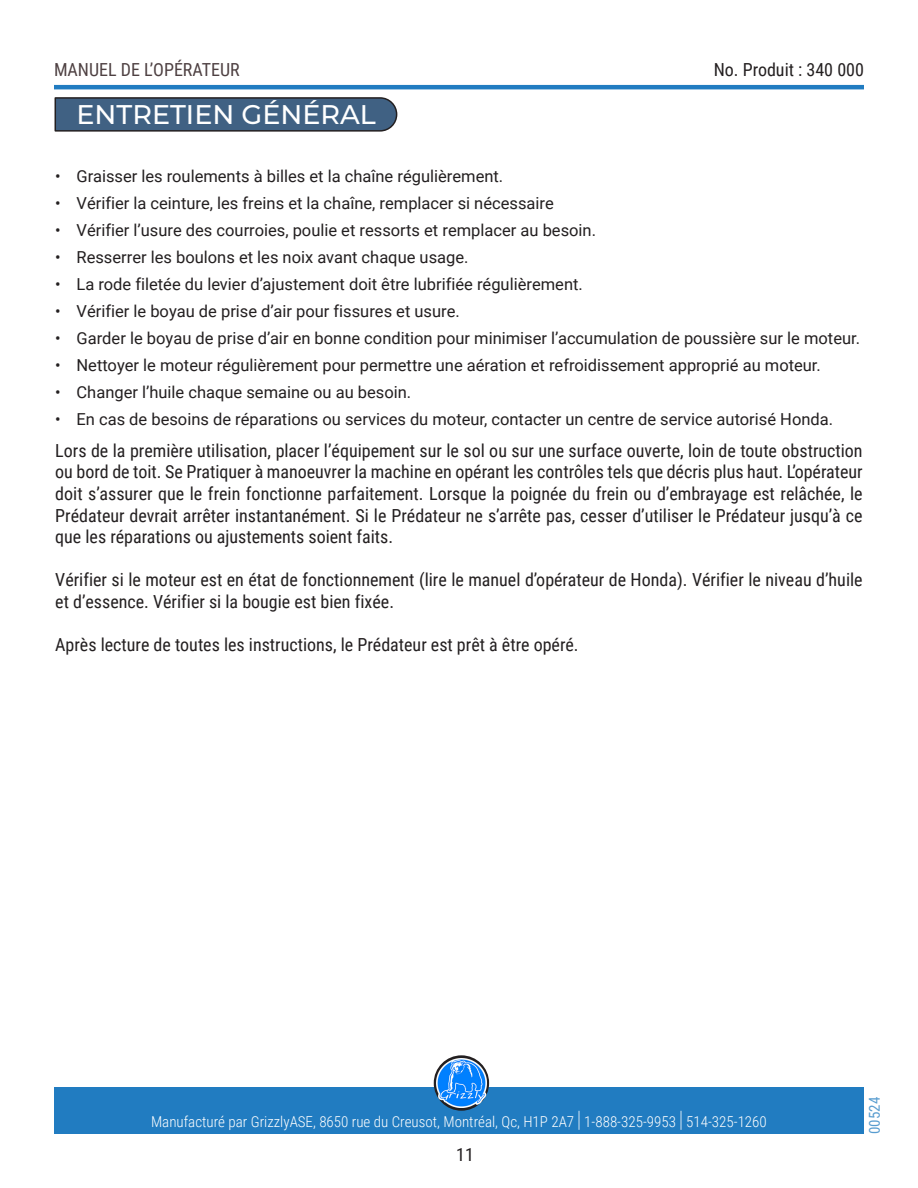
<style>
.page{position:relative;width:918px;height:1188px;background:#fff}
.page>*{position:absolute;margin:0;border:0;box-sizing:border-box;transform-origin:0 0}
.Titre1{font:500 27px "Montserrat";color:#fff}
.t1{font:18px/21.6px "Roboto Condensed";color:#231f20;text-align:justify}
.t2{font:18px "Roboto Condensed";color:#130003}
.t3{font:16.5px "Roboto";color:#231f20}
.t4{font:300 15px "Roboto Condensed";color:#fff}
.t5{font:15px "Roboto Condensed";color:#217cc0}
.s1{font-size:22.5px}
</style>
<div class="page">
<hr style="left:54px;top:85px;width:810px;height:4px;background:#217cc1">
<div style="left:54px;top:1088px;width:810px;height:46px;background:#217cc1"></div>
<svg style="left:434px;top:1055px;width:55px;height:56px"></svg>
<img style="left:437px;top:1058px;width:49px;height:50px">
<svg style="left:54px;top:97px;width:344px;height:35px;background:#435f7d"></svg>
<p class="t2" style="left:54px;top:57px;width:187px">MANUEL DE L’OPÉRATEUR</p>
<p class="t1" style="left:714px;top:58px;width:152px">No. Produit : 340 000</p>
<p class="Titre1" style="left:77px;top:96px;width:301px">ENTRETIEN GÉNÉRAL</p>
<p class="t3" style="left:55px;top:164px;width:450px">• Graisser les roulements à billes et la chaîne régulièrement.</p>
<p class="t3" style="left:55px;top:191px;width:500px">• Vérifier la ceinture, les freins et la chaîne, remplacer si nécessaire</p>
<p class="t3" style="left:55px;top:218px;width:542px">• Vérifier l’usure des courroies, poulie et ressorts et remplacer au besoin.</p>
<p class="t3" style="left:55px;top:245px;width:415px">• Resserrer les boulons et les noix avant chaque usage.</p>
<p class="t3" style="left:55px;top:272px;width:529px">• La rode filetée du levier d’ajustement doit être lubrifiée régulièrement.</p>
<p class="t3" style="left:55px;top:299px;width:406px">• Vérifier le boyau de prise d’air pour fissures et usure.</p>
<p class="t3" style="left:55px;top:326px;width:806px">• Garder le boyau de prise d’air en bonne condition pour minimiser l’accumulation de poussière sur le moteur.</p>
<p class="t3" style="left:55px;top:353px;width:767px">• Nettoyer le moteur régulièrement pour permettre une aération et refroidissement approprié au moteur.</p>
<p class="t3" style="left:55px;top:380px;width:357px">• Changer l’huile chaque semaine ou au besoin.</p>
<p class="t3" style="left:55px;top:407px;width:779px">• En cas de besoins de réparations ou services du moteur, contacter un centre de service autorisé Honda.</p>
<p class="t1" style="left:55px;top:439px;width:809px">Lors de la première utilisation, placer l’équipement sur le sol ou sur une surface ouverte, loin de toute obstruction ou bord de toit. Se Pratiquer à manoeuvrer la machine en opérant les contrôles tels que décris plus haut. L’opérateur doit s’assurer que le frein fonctionne parfaitement. Lorsque la poignée du frein ou d’embrayage est relâchée, le Prédateur devrait arrêter instantanément. Si le Prédateur ne s’arrête pas, cesser d’utiliser le Prédateur jusqu’à ce que les réparations ou ajustements soient faits.</p>
<p class="t1" style="left:55px;top:569px;width:809px">Vérifier si le moteur est en état de fonctionnement (lire le manuel d’opérateur de Honda). Vérifier le niveau d’huile et d’essence. Vérifier si la bougie est bien fixée.</p>
<p class="t1" style="left:55px;top:633px;width:525px">Après lecture de toutes les instructions, le Prédateur est prêt à être opéré.</p>
<p class="t4" style="left:151px;top:1111px;width:617px">Manufacturé par GrizzlyASE, 8650 rue du Creusot, Montréal, Qc, H1P 2A7 <span class="s1">|</span> 1-888-325-9953 <span class="s1">|</span> 514-325-1260</p>
<p class="t1" style="left:456px;top:1144px;width:19px">11</p>
<p class="t5" style="left:864px;top:1134px;width:39px;rotate:-90deg">00524</p>
</div>
